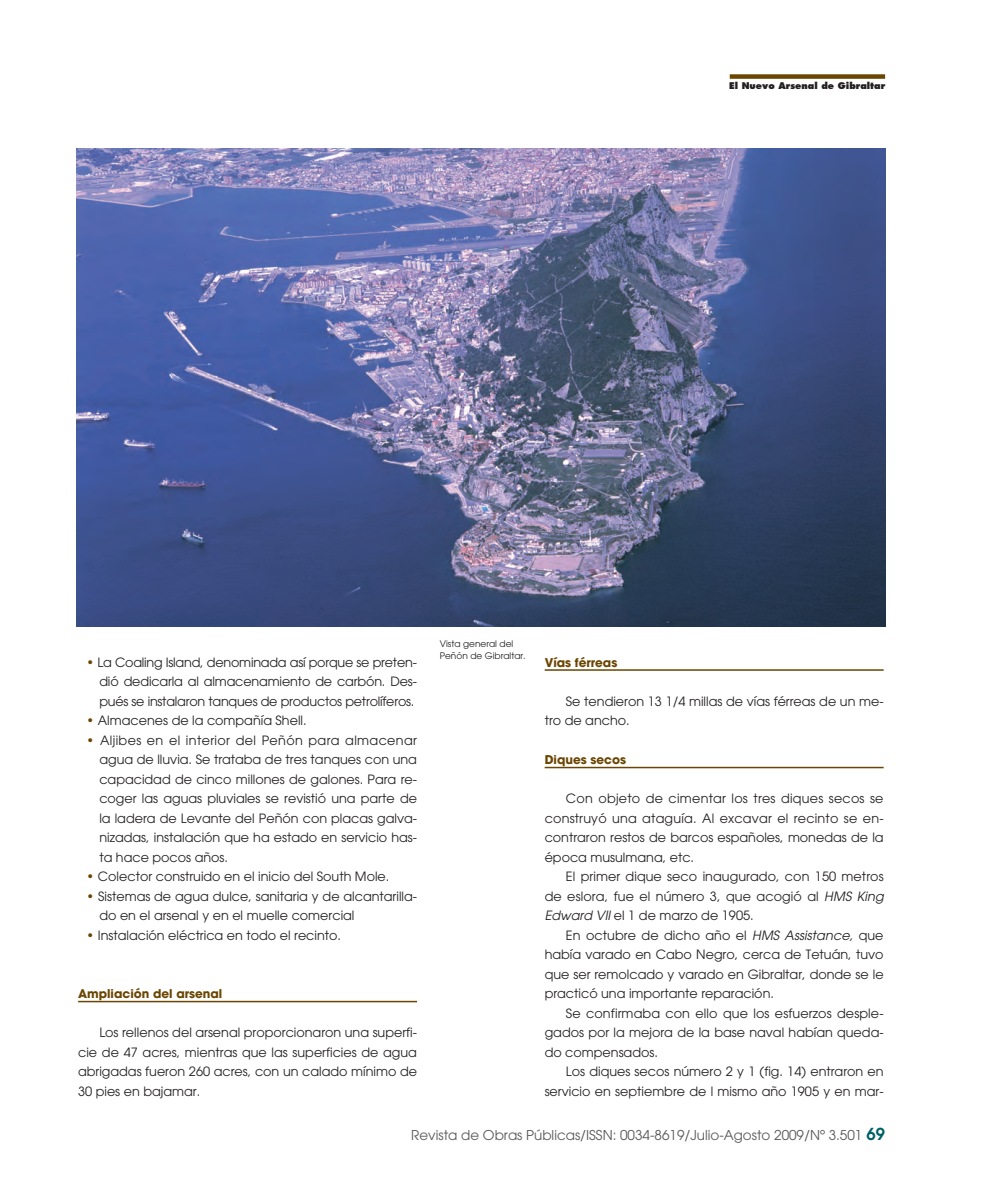
<style>
.page{position:relative;width:983px;height:1195px;background:#fff}
.page>*{position:absolute;margin:0;border:0;box-sizing:border-box;transform-origin:0 0}
.t1{font:13.5px "Avant Garde";color:#57585a}
.t2{font:12.75px/19.5px "Avant Garde";color:#231f20;text-align:justify}
.t3{font:700 12px "Avant Garde";color:#6b4602}
.t4{font:9px/12px "Avant Garde";color:#231f20}
.t5{font:800 9px "Futura";color:#231f20}
.s1{color:#6b4602}
.s2{font-style:italic}
.s3{font-weight:600;font-size:16.5px;color:#006169}
</style>
<div class="page">
<hr style="left:78px;top:1001px;width:339px;height:1px;background:#6b4602">
<hr style="left:544px;top:669px;width:339px;height:2px;background:#6b4602">
<hr style="left:544px;top:767px;width:339px;height:1px;background:#6b4602">
<div style="left:729px;top:74px;width:155px;height:5px;background:#6b4602"></div>
<img style="left:77px;top:149px;width:807px;height:477px">
<p class="t5" style="left:728px;top:82px;width:157px">El Nuevo Arsenal de Gibraltar</p>
<p class="t2" style="left:99px;top:654px;width:319px;text-indent:-13px"><span class="s1">•</span> La Coaling Island, denominada así porque se preten&shy;dió dedicarla al almacenamiento de carbón. Des&shy;pués se instalaron tanques de productos petrolíferos.</p>
<p class="t2" style="left:87px;top:712px;width:221px"><span class="s1">•</span> Almacenes de la compañía Shell.</p>
<p class="t2" style="left:99px;top:732px;width:319px;text-indent:-13px"><span class="s1">•</span> Aljibes en el interior del Peñón para almacenar agua de lluvia. Se trataba de tres tanques con una capacidad de cinco millones de galones. Para re&shy;coger las aguas pluviales se revistió una parte de la ladera de Levante del Peñón con placas galva&shy;nizadas, instalación que ha estado en servicio has&shy;ta hace pocos años.</p>
<p class="t2" style="left:87px;top:868px;width:304px"><span class="s1">•</span> Colector construido en el inicio del South Mole.</p>
<p class="t2" style="left:99px;top:888px;width:319px;text-indent:-13px"><span class="s1">•</span> Sistemas de agua dulce, sanitaria y de alcantarilla&shy;do en el arsenal y en el muelle comercial</p>
<p class="t2" style="left:87px;top:926px;width:256px"><span class="s1">•</span> Instalación eléctrica en todo el recinto.</p>
<p class="t3" style="left:78px;top:989px;width:146px">Ampliación del arsenal</p>
<p class="t2" style="left:78px;top:1024px;width:340px;text-indent:21px">Los rellenos del arsenal proporcionaron una superfi&shy;cie de 47 acres, mientras que las superficies de agua abrigadas fueron 260 acres, con un calado mínimo de 30 pies en bajamar.</p>
<p class="t4" style="left:439px;top:638px;width:87px">Vista general del<br>Peñón de Gibraltar.</p>
<p class="t3" style="left:544px;top:658px;width:74px">Vías férreas</p>
<p class="t2" style="left:544px;top:693px;width:340px;text-indent:21px">Se tendieron 13 1/4 millas de vías férreas de un me&shy;tro de ancho.</p>
<p class="t3" style="left:544px;top:755px;width:83px">Diques secos</p>
<p class="t2" style="left:544px;top:790px;width:340px;text-indent:21px">Con objeto de cimentar los tres diques secos se construyó una ataguía. Al excavar el recinto se en&shy;contraron restos de barcos españoles, monedas de la época musulmana, etc.</p>
<p class="t2" style="left:544px;top:868px;width:340px;text-indent:21px">El primer dique seco inaugurado, con 150 metros de eslora, fue el número 3, que acogió al <span class="s2">HMS King Edward VII</span> el 1 de marzo de 1905.</p>
<p class="t2" style="left:544px;top:927px;width:340px;text-indent:21px">En octubre de dicho año el <span class="s2">HMS Assistance,</span> que había varado en Cabo Negro, cerca de Tetuán, tuvo que ser remolcado y varado en Gibraltar, donde se le practicó una importante reparación.</p>
<p class="t2" style="left:544px;top:1005px;width:340px;text-indent:21px">Se confirmaba con ello que los esfuerzos desple&shy;gados por la mejora de la base naval habían queda&shy;do compensados.</p>
<p class="t2" style="left:544px;top:1063px;width:340px;text-align:right">Los diques secos número 2 y 1 (fig. 14) entraron en servicio en septiembre de l mismo año 1905 y en mar-</p>
<p class="t1" style="left:411px;top:1130px;width:475px">Revista de Obras Públicas/ISSN: 0034-8619/Julio-Agosto 2009/Nº 3.501 <span class="s3">69</span></p>
</div>
